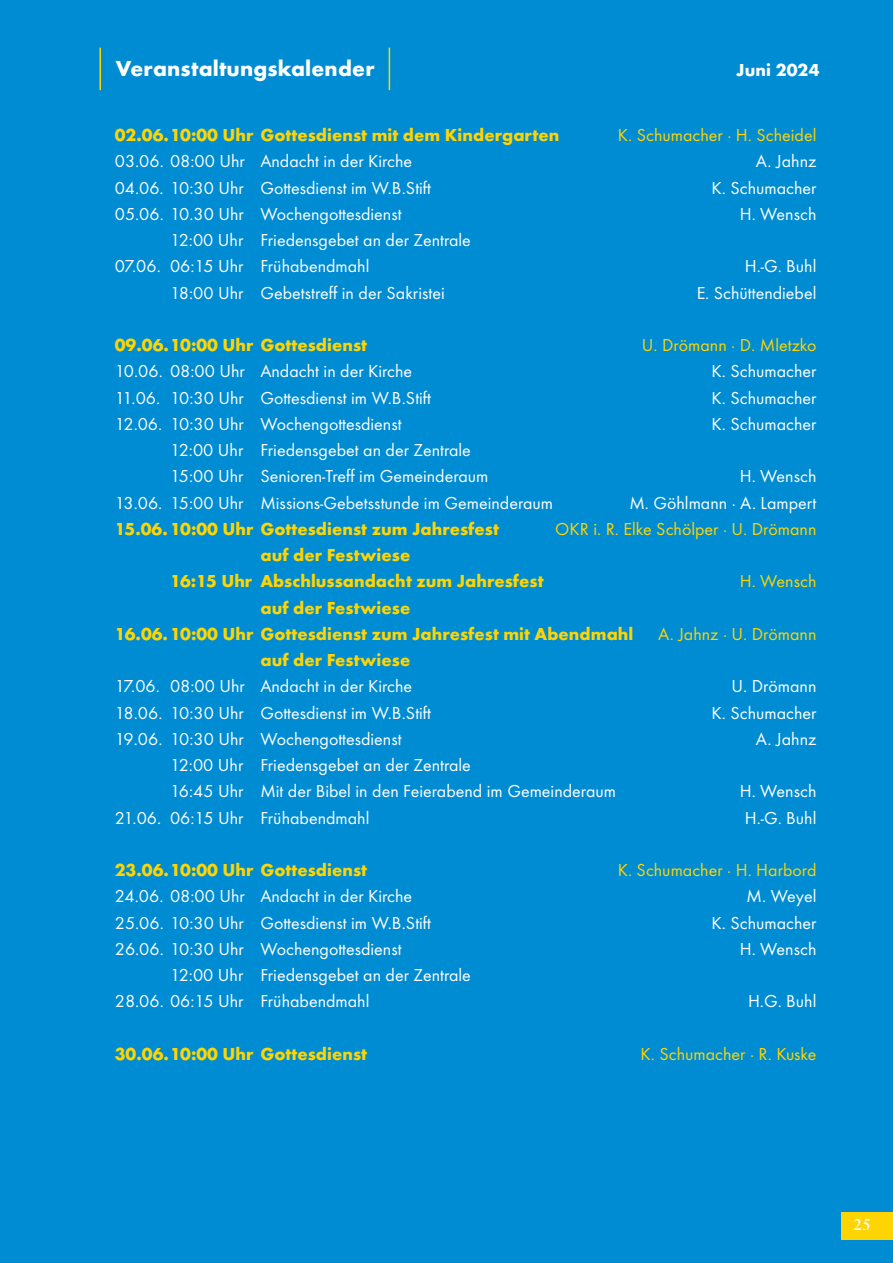
<style>
.page{position:relative;width:893px;height:1263px;background:#008cd2}
.page>*{position:absolute;margin:0;border:0;box-sizing:border-box;transform-origin:0 0}
.t1{font:700 22.5px "Function";letter-spacing:.01em;color:#fff}
.t2{font:18px "Function";color:#fff}
.t3{font:700 18px "Function";color:#fed503}
.t4{font:18px "Function";color:#fed503}
.t5{font:700 18px "Function";letter-spacing:.005em;color:#fff}
.t6{font:500 16.5px "Savoy";color:#fff}
</style>
<div class="page">
<hr style="left:99px;top:48px;width:2px;height:42px;background:#fed503">
<hr style="left:389px;top:48px;width:1px;height:42px;background:#fed503">
<div style="left:842px;top:1212px;width:51px;height:27px;background:#fed503"></div>
<p class="t1" style="left:116px;top:56px;width:260px">Veranstaltungskalender</p>
<p class="t5" style="left:736px;top:60px;width:85px">Juni 2024</p>
<p class="t3" style="left:115px;top:124px;width:446px">02.06.10:00 Uhr Gottesdienst mit dem Kindergarten</p>
<p class="t4" style="left:618px;top:125px;width:200px">K. Schumacher · H. Scheidel</p>
<p class="t2" style="left:115px;top:151px;width:299px">03.06. 08:00 Uhr Andacht in der Kirche</p>
<p class="t2" style="left:756px;top:151px;width:62px">A. Jahnz</p>
<p class="t2" style="left:115px;top:177px;width:318px">04.06. 10:30 Uhr Gottesdienst im W.B.Stift</p>
<p class="t2" style="left:711px;top:177px;width:106px">K. Schumacher</p>
<p class="t2" style="left:115px;top:204px;width:288px">05.06. 10.30 Uhr Wochengottesdienst</p>
<p class="t2" style="left:740px;top:204px;width:78px">H. Wensch</p>
<p class="t2" style="left:170px;top:230px;width:302px">12:00 Uhr Friedensgebet an der Zentrale</p>
<p class="t2" style="left:115px;top:256px;width:256px">07.06. 06:15 Uhr Frühabendmahl</p>
<p class="t2" style="left:745px;top:256px;width:73px">H.-G. Buhl</p>
<p class="t2" style="left:170px;top:282px;width:276px">18:00 Uhr Gebetstreff in der Sakristei</p>
<p class="t2" style="left:697px;top:282px;width:121px">E. Schüttendiebel</p>
<p class="t3" style="left:115px;top:334px;width:254px">09.06.10:00 Uhr Gottesdienst</p>
<p class="t4" style="left:642px;top:335px;width:176px">U. Drömann · D. Mletzko</p>
<p class="t2" style="left:115px;top:361px;width:299px">10.06. 08:00 Uhr Andacht in der Kirche</p>
<p class="t2" style="left:711px;top:361px;width:106px">K. Schumacher</p>
<p class="t2" style="left:115px;top:387px;width:318px">11.06. 10:30 Uhr Gottesdienst im W.B.Stift</p>
<p class="t2" style="left:711px;top:387px;width:106px">K. Schumacher</p>
<p class="t2" style="left:115px;top:414px;width:288px">12.06. 10:30 Uhr Wochengottesdienst</p>
<p class="t2" style="left:711px;top:414px;width:106px">K. Schumacher</p>
<p class="t2" style="left:170px;top:440px;width:302px">12:00 Uhr Friedensgebet an der Zentrale</p>
<p class="t2" style="left:170px;top:466px;width:320px">15:00 Uhr Senioren-Treff im Gemeinderaum</p>
<p class="t2" style="left:740px;top:466px;width:78px">H. Wensch</p>
<p class="t2" style="left:115px;top:492px;width:440px">13.06. 15:00 Uhr Missions-Gebetsstunde im Gemeinderaum</p>
<p class="t2" style="left:629px;top:492px;width:189px">M. Göhlmann · A. Lampert</p>
<p class="t3" style="left:115px;top:518px;width:386px">15.06.10:00 Uhr Gottesdienst zum Jahresfest</p>
<p class="t4" style="left:555px;top:519px;width:263px">OKR i. R. Elke Schölper · U. Drömann</p>
<p class="t3" style="left:260px;top:544px;width:151px">auf der Festwiese</p>
<p class="t3" style="left:170px;top:571px;width:375px">16:15 Uhr Abschlussandacht zum Jahresfest</p>
<p class="t4" style="left:740px;top:571px;width:78px">H. Wensch</p>
<p class="t3" style="left:260px;top:597px;width:151px">auf der Festwiese</p>
<p class="t3" style="left:115px;top:623px;width:520px">16.06.10:00 Uhr Gottesdienst zum Jahresfest mit Abendmahl</p>
<p class="t4" style="left:658px;top:624px;width:160px">A. Jahnz · U. Drömann</p>
<p class="t3" style="left:260px;top:649px;width:151px">auf der Festwiese</p>
<p class="t2" style="left:115px;top:676px;width:299px">17.06. 08:00 Uhr Andacht in der Kirche</p>
<p class="t2" style="left:732px;top:676px;width:86px">U. Drömann</p>
<p class="t2" style="left:115px;top:702px;width:318px">18.06. 10:30 Uhr Gottesdienst im W.B.Stift</p>
<p class="t2" style="left:711px;top:702px;width:106px">K. Schumacher</p>
<p class="t2" style="left:115px;top:729px;width:288px">19.06. 10:30 Uhr Wochengottesdienst</p>
<p class="t2" style="left:756px;top:729px;width:62px">A. Jahnz</p>
<p class="t2" style="left:170px;top:755px;width:302px">12:00 Uhr Friedensgebet an der Zentrale</p>
<p class="t2" style="left:170px;top:781px;width:447px">16:45 Uhr Mit der Bibel in den Feierabend im Gemeinderaum</p>
<p class="t2" style="left:740px;top:781px;width:78px">H. Wensch</p>
<p class="t2" style="left:115px;top:807px;width:256px">21.06. 06:15 Uhr Frühabendmahl</p>
<p class="t2" style="left:745px;top:807px;width:73px">H.-G. Buhl</p>
<p class="t3" style="left:115px;top:859px;width:254px">23.06.10:00 Uhr Gottesdienst</p>
<p class="t4" style="left:618px;top:860px;width:200px">K. Schumacher · H. Harbord</p>
<p class="t2" style="left:115px;top:886px;width:299px">24.06. 08:00 Uhr Andacht in der Kirche</p>
<p class="t2" style="left:747px;top:886px;width:71px">M. Weyel</p>
<p class="t2" style="left:115px;top:912px;width:318px">25.06. 10:30 Uhr Gottesdienst im W.B.Stift</p>
<p class="t2" style="left:711px;top:912px;width:106px">K. Schumacher</p>
<p class="t2" style="left:115px;top:939px;width:288px">26.06. 10:30 Uhr Wochengottesdienst</p>
<p class="t2" style="left:740px;top:939px;width:78px">H. Wensch</p>
<p class="t2" style="left:170px;top:965px;width:302px">12:00 Uhr Friedensgebet an der Zentrale</p>
<p class="t2" style="left:115px;top:991px;width:256px">28.06. 06:15 Uhr Frühabendmahl</p>
<p class="t2" style="left:748px;top:991px;width:70px">H.G. Buhl</p>
<p class="t3" style="left:115px;top:1043px;width:254px">30.06.10:00 Uhr Gottesdienst</p>
<p class="t4" style="left:641px;top:1044px;width:177px">K. Schumacher · R. Kuske</p>
<p class="t6" style="left:854px;top:1215px;width:19px">25</p>
</div>
